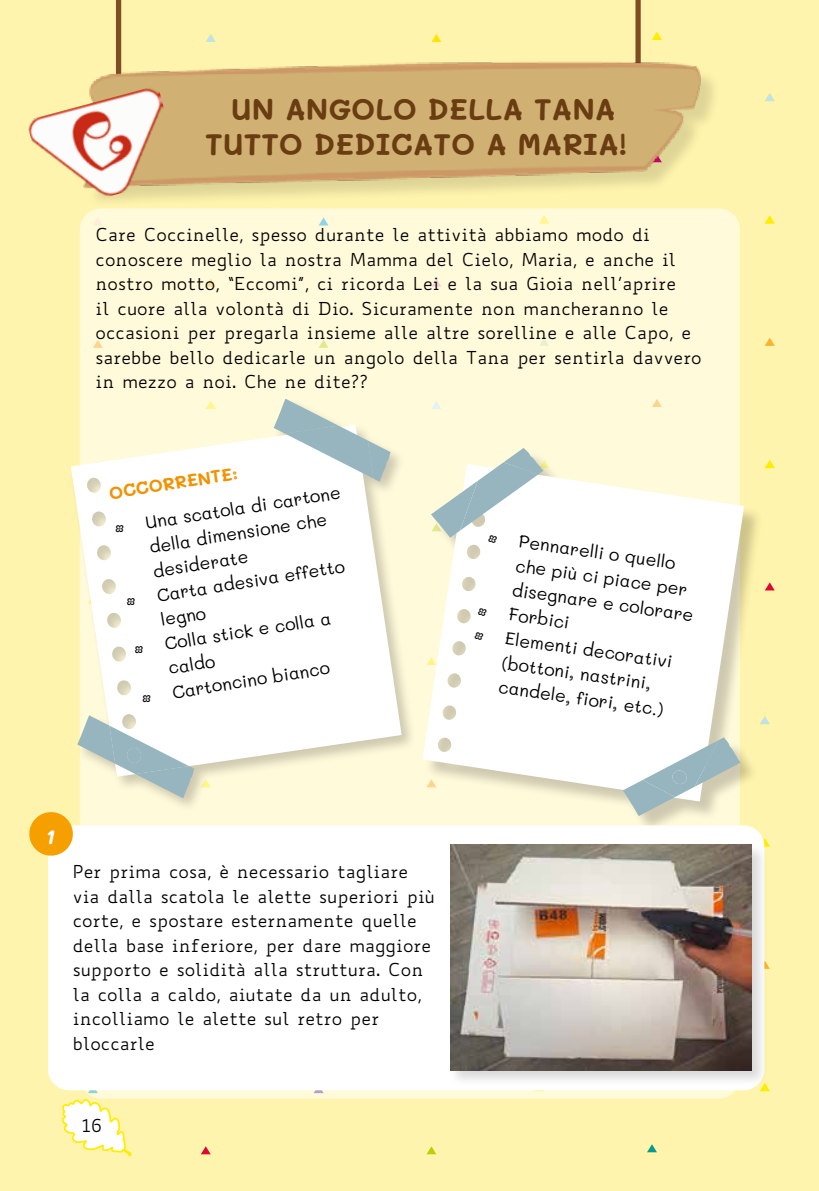
<style>
.page{position:relative;width:819px;height:1191px;background:#fff4ad}
.page>*{position:absolute;margin:0;border:0;box-sizing:border-box;transform-origin:0 0}
.t1{font:700 29.75px/35.7px "Mali";color:#693c11;text-align:center}
.t2{font:17.5px/24.5px "Biancoenero";color:#000}
.t3{font:17.5px/24.5px "Mali";color:#000}
.t4{font:700 17.5px "Mali";color:#f39200}
</style>
<div class="page">
<svg style="left:765px;top:215px;width:9px;height:8px"></svg>
<svg style="left:765px;top:93px;width:9px;height:8px"></svg>
<svg style="left:765px;top:460px;width:9px;height:8px"></svg>
<svg style="left:765px;top:338px;width:9px;height:8px"></svg>
<svg style="left:765px;top:582px;width:9px;height:8px"></svg>
<svg style="left:426px;top:1146px;width:10px;height:8px"></svg>
<svg style="left:201px;top:1146px;width:10px;height:8px"></svg>
<svg style="left:763px;top:838px;width:6px;height:8px"></svg>
<svg style="left:763px;top:716px;width:6px;height:8px"></svg>
<svg style="left:760px;top:1087px;width:9px;height:4px"></svg>
<svg style="left:647px;top:1144px;width:10px;height:8px"></svg>
<svg style="left:116px;top:0;width:524px;height:29px"></svg>
<img style="left:80px;top:29px;width:634px;height:195px">
<div style="left:80px;top:208px;width:660px;height:890px;background:#fffada;border-radius:21px"></div>
<svg style="left:62px;top:1089px;width:71px;height:68px"></svg>
<img style="left:28px;top:85px;width:140px;height:114px">
<div style="left:69px;top:397px;width:348px;height:417px;background:#000;opacity:.2"></div>
<svg style="left:71px;top:424px;width:330px;height:352px;fill:#fff"></svg>
<svg style="left:274px;top:399px;width:117px;height:83px"></svg>
<svg style="left:77px;top:715px;width:117px;height:83px"></svg>
<div style="left:424px;top:450px;width:339px;height:385px;background:#000;opacity:.2"></div>
<svg style="left:422px;top:464px;width:322px;height:337px;fill:#fff"></svg>
<svg style="left:431px;top:448px;width:118px;height:90px"></svg>
<svg style="left:623px;top:737px;width:117px;height:79px;background:#cfd9d4"></svg>
<div style="left:48px;top:825px;width:716px;height:265px;background:#fff;border-radius:21px"></div>
<div style="left:447px;top:842px;width:321px;height:245px;background:#000;opacity:.15"></div>
<img style="left:450px;top:844px;width:301px;height:227px">
<svg style="left:29px;top:810px;width:46px;height:46px"></svg>
<h1 class="t1" style="left:205px;top:92px;width:423px">UN ANGOLO DELLA TANA<br>TUTTO DEDICATO A MARIA!</h1>
<p class="t2" style="left:95px;top:222px;width:607px">Care Coccinelle, spesso durante le attività abbiamo modo di conoscere meglio la nostra Mamma del Cielo, Maria, e anche il nostro motto, “Eccomi”, ci ricorda Lei e la sua Gioia nell’aprire<br>il cuore alla volontà di Dio. Sicuramente non mancheranno le occasioni per pregarla insieme alle altre sorelline e alle Capo, e sarebbe bello dedicarle un angolo della Tana per sentirla davvero in mezzo a noi. Che ne dite??</p>
<p class="t4" style="left:107px;top:483px;width:132px;rotate:-9deg">OCCORRENTE:</p>
<p class="t3" style="left:144px;top:511px;width:199px;text-indent:-31px;rotate:-9deg">• Una scatola di cartone della dimensione che desiderate</p>
<p class="t3" style="left:155px;top:584px;width:191px;text-indent:-31px;rotate:-9deg">• Carta adesiva effetto legno</p>
<p class="t3" style="left:163px;top:632px;width:170px;text-indent:-31px;rotate:-9deg">• Colla stick e colla a caldo</p>
<p class="t3" style="left:139px;top:685px;width:192px;rotate:-9deg">• Cartoncino bianco</p>
<p class="t3" style="left:521px;top:529px;width:184px;text-indent:-32px;rotate:8deg">• Pennarelli o quello che più ci piace per disegnare e colorare</p>
<p class="t3" style="left:479px;top:597px;width:94px;rotate:8deg">• Forbici</p>
<p class="t3" style="left:507px;top:626px;width:170px;text-indent:-32px;rotate:8deg">• Elementi decorativi (bottoni, nastrini, candele, fi ori, etc.)</p>
<p class="t2" style="left:73px;top:859px;width:363px">Per prima cosa, è necessario tagliare via dalla scatola le alette superiori più corte, e spostare esternamente quelle della base inferiore, per dare maggiore supporto e solidità alla struttura. Con la colla a caldo, aiutate da un adulto, incolliamo le alette sul retro per bloccarle</p>
<p class="t2" style="left:82px;top:1113px;width:22px">16</p>
</div>
